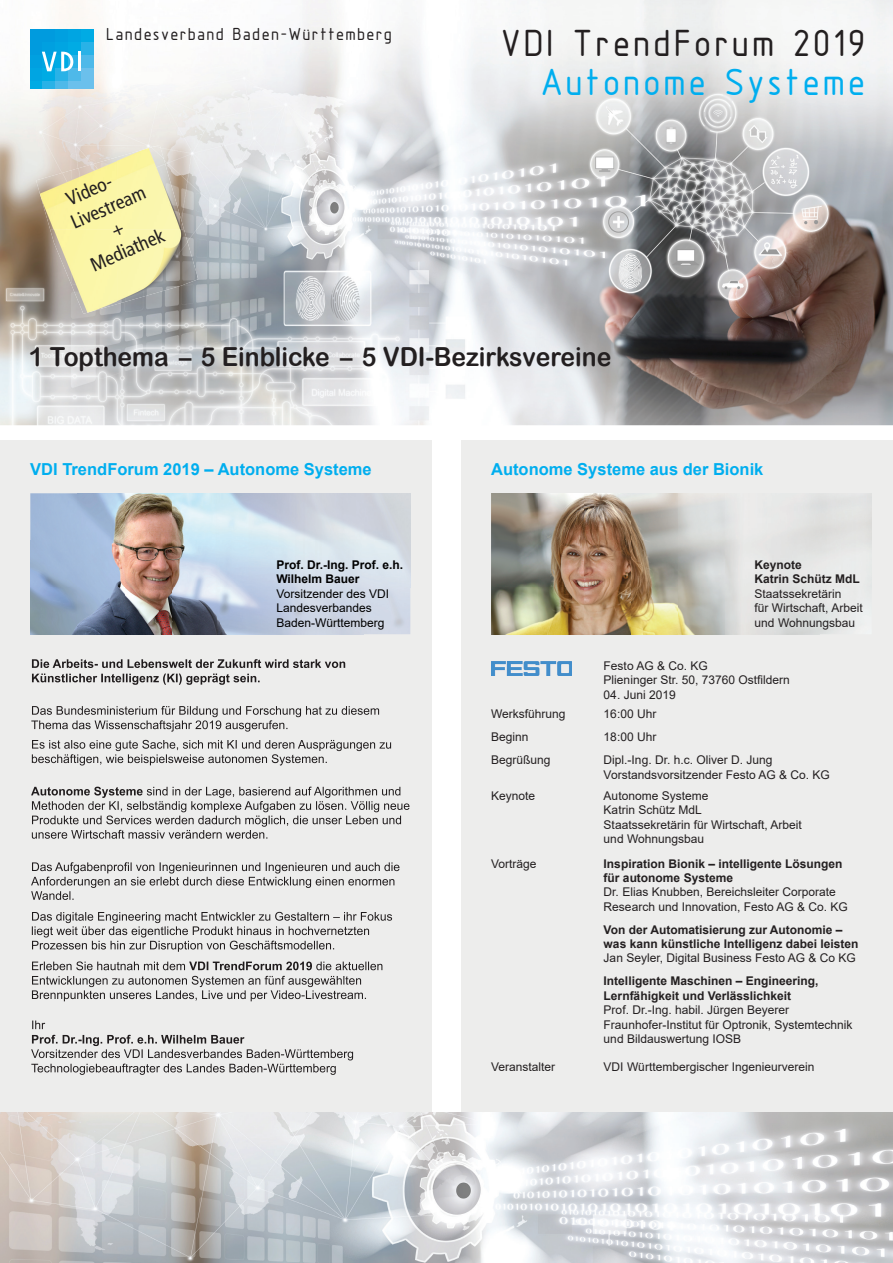
<style>
.page{position:relative;width:893px;height:1263px;background:#fff}
.page>*{position:absolute;margin:0;border:0;box-sizing:border-box;transform-origin:0 0}
.t1{font:40.5px "Isonorm VDI";color:#231f20}
.t2{font:40.5px "Isonorm VDI";color:#00aeef}
.t3{font:39px "Isonorm VDI";color:#231f20}
.t4{font:39px "Isonorm VDI";color:#00aeef}
.t5{font:27px "Arial Rounded MT Bold";color:#000;scale:.94 1}
.t6{font:26.25px "Arial Rounded MT Bold";color:#231f20;scale:.94 1}
.t7{font:condensed 19.5px "Frutiger LT";color:#231f20}
.t8{font:18px "Isonorm VDI";color:#231f20}
.t9{font:700 16.5px "Arial";color:#00aeef}
.t10{font:12px/14.4px "Arial";color:#231f20}
.t11{font:700 12px/14.4px "Arial";color:#231f20}
.t12{font:12px/14.4px "Arial";color:#000}
.t13{font:700 12px/14.4px "Arial";color:#000}
</style>
<div class="page">
<div style="left:0;top:440px;width:432px;height:823px;background:#ededec"></div>
<div style="left:461px;top:440px;width:432px;height:823px;background:#ededec"></div>
<img style="left:78px;top:634px;width:47px;height:1px">
<img style="left:125px;top:634px;width:48px;height:1px">
<img style="left:173px;top:634px;width:47px;height:1px">
<img style="left:220px;top:634px;width:48px;height:1px">
<img style="left:30px;top:493px;width:333px;height:47px">
<img style="left:78px;top:540px;width:285px;height:47px">
<img style="left:30px;top:587px;width:333px;height:47px">
<img style="left:32px;top:659px;width:314px;height:9px">
<img style="left:32px;top:673px;width:228px;height:12px">
<img style="left:32px;top:706px;width:348px;height:11px">
<img style="left:31px;top:720px;width:257px;height:12px">
<svg style="left:32px;top:740px;width:13px;height:9px"></svg>
<img style="left:49px;top:740px;width:343px;height:11px">
<img style="left:32px;top:754px;width:295px;height:11px">
<img style="left:31px;top:787px;width:112px;height:11px">
<img style="left:147px;top:787px;width:254px;height:11px">
<img style="left:32px;top:801px;width:378px;height:11px">
<img style="left:32px;top:815px;width:370px;height:12px">
<img style="left:32px;top:830px;width:236px;height:9px">
<img style="left:32px;top:862px;width:368px;height:11px">
<img style="left:31px;top:877px;width:364px;height:11px">
<img style="left:31px;top:891px;width:43px;height:9px">
<img style="left:32px;top:912px;width:361px;height:11px">
<img style="left:32px;top:926px;width:338px;height:11px">
<img style="left:32px;top:941px;width:302px;height:11px">
<img style="left:32px;top:961px;width:153px;height:9px">
<img style="left:189px;top:961px;width:123px;height:9px">
<svg style="left:316px;top:961px;width:67px;height:9px"></svg>
<img style="left:32px;top:976px;width:330px;height:11px">
<img style="left:32px;top:990px;width:334px;height:11px">
<svg style="left:32px;top:1020px;width:13px;height:9px"></svg>
<img style="left:32px;top:1035px;width:212px;height:11px">
<img style="left:31px;top:1049px;width:322px;height:11px">
<img style="left:31px;top:1063px;width:305px;height:12px">
<img style="left:0;top:1112px;width:893px;height:151px">
<img style="left:0;top:0;width:893px;height:425px">
<div style="left:30px;top:81px;width:13px;height:8px;background:#00abe4"></div>
<div style="left:43px;top:81px;width:12px;height:8px;background:#29b2e7"></div>
<div style="left:55px;top:81px;width:13px;height:8px;background:#4eb9e9"></div>
<div style="left:68px;top:81px;width:13px;height:8px;background:#6bc0ec"></div>
<div style="left:81px;top:81px;width:13px;height:8px;background:#6bc0ec"></div>
<div style="left:30px;top:68px;width:13px;height:13px;background:#00a5e2"></div>
<div style="left:43px;top:68px;width:12px;height:13px;background:#00abe4"></div>
<div style="left:55px;top:68px;width:13px;height:13px;background:#29b2e7"></div>
<div style="left:68px;top:68px;width:13px;height:13px;background:#4eb9e9"></div>
<div style="left:81px;top:68px;width:13px;height:13px;background:#6bc0ec"></div>
<div style="left:30px;top:55px;width:13px;height:13px;background:#00a0e0"></div>
<div style="left:81px;top:55px;width:13px;height:13px;background:#4eb9e9"></div>
<div style="left:30px;top:42px;width:13px;height:13px;background:#009bde"></div>
<div style="left:43px;top:42px;width:12px;height:13px;background:#00a0e0"></div>
<div style="left:55px;top:42px;width:13px;height:13px;background:#00a5e2"></div>
<div style="left:68px;top:42px;width:13px;height:13px;background:#00abe4"></div>
<div style="left:81px;top:42px;width:13px;height:13px;background:#29b2e7"></div>
<div style="left:30px;top:30px;width:13px;height:12px;background:#009bde"></div>
<div style="left:43px;top:30px;width:12px;height:12px;background:#009bde"></div>
<div style="left:55px;top:30px;width:13px;height:12px;background:#00a0e0"></div>
<div style="left:68px;top:30px;width:13px;height:12px;background:#00a5e2"></div>
<div style="left:81px;top:30px;width:13px;height:12px;background:#00abe4"></div>
<svg style="left:42px;top:51px;width:37px;height:20px"></svg>
<hr style="left:78px;top:52px;width:3px;height:19px;background:#fff">
<img style="left:50px;top:229px;width:67px;height:85px">
<img style="left:117px;top:229px;width:81px;height:75px">
<img style="left:36px;top:157px;width:81px;height:72px">
<img style="left:117px;top:145px;width:67px;height:84px">
<img style="left:491px;top:661px;width:81px;height:15px">
<img style="left:586px;top:634px;width:95px;height:1px">
<img style="left:681px;top:634px;width:96px;height:1px">
<img style="left:491px;top:493px;width:329px;height:141px">
<svg style="left:112px;top:224px;width:13px;height:13px"></svg>
<h3 class="t8" style="left:113px;top:21px;width:289px">Landesverband Baden-Württemberg</h3>
<h3 class="t8" style="left:107px;top:25px;width:289px">Landesverband Baden-Württemberg</h3>
<h3 class="t7" style="left:63px;top:189px;width:54px;rotate:-23deg">Video-</h3>
<h3 class="t7" style="left:67px;top:212px;width:81px;rotate:-23deg">Livestream</h3>
<h3 class="t7" style="left:87px;top:255px;width:80px;rotate:-23deg">Mediathek</h3>
<h1 class="t1" style="left:496px;top:17px;width:383px">VDI TrendForum 2019</h1>
<h1 class="t2" style="left:538px;top:56px;width:342px">Autonome Systeme</h1>
<h2 class="t3" style="left:503px;top:23px;width:369px">VDI TrendForum 2019</h2>
<h2 class="t4" style="left:543px;top:62px;width:329px">Autonome Systeme</h2>
<h3 class="t6" style="left:29px;top:341px;width:621px">1 Topthema – 5 Einblicke – 5 VDI-Bezirksvereine</h3>
<h3 class="t5" style="left:33px;top:341px;width:650px">1 Topthema – 5 Einblicke – 5 VDI-Bezirksvereine</h3>
<h3 class="t9" style="left:30px;top:457px;width:343px">VDI TrendForum 2019 – Autonome Systeme</h3>
<p class="t13" style="left:276px;top:558px;width:128px">Prof. Dr.-Ing. Prof. e.h.<br>Wilhelm Bauer</p>
<p class="t12" style="left:276px;top:586px;width:114px">Vorsitzender des VDI<br>Landesverbandes<br>Baden-Württemberg</p>
<h3 class="t9" style="left:491px;top:457px;width:274px">Autonome Systeme aus der Bionik</h3>
<p class="t11" style="left:755px;top:558px;width:107px">Keynote<br>Katrin Schütz MdL</p>
<p class="t10" style="left:755px;top:586px;width:110px">Staatssekretärin<br>für Wirtschaft, Arbeit und Wohnungsbau</p>
<p class="t10" style="left:604px;top:658px;width:188px">Festo AG &amp; Co. KG<br>Plieninger Str. 50, 73760 Ostfildern</p>
<p class="t10" style="left:604px;top:687px;width:74px">04. Juni 2019</p>
<p class="t10" style="left:491px;top:707px;width:76px">Werksführung</p>
<p class="t10" style="left:604px;top:707px;width:54px">16:00 Uhr</p>
<p class="t10" style="left:491px;top:730px;width:39px">Beginn</p>
<p class="t10" style="left:604px;top:730px;width:54px">18:00 Uhr</p>
<p class="t10" style="left:491px;top:753px;width:61px">Begrüßung</p>
<p class="t10" style="left:604px;top:753px;width:228px">Dipl.-Ing. Dr. h.c. Oliver D. Jung<br>Vorstandsvorsitzender Festo AG &amp; Co. KG</p>
<p class="t10" style="left:491px;top:788px;width:46px">Keynote</p>
<p class="t10" style="left:604px;top:788px;width:200px">Autonome Systeme<br>Katrin Schütz MdL<br>Staatssekretärin für Wirtschaft, Arbeit und Wohnungsbau</p>
<p class="t10" style="left:491px;top:856px;width:47px">Vorträge</p>
<p class="t11" style="left:604px;top:856px;width:240px">Inspiration Bionik – intelligente Lösungen für autonome Systeme</p>
<p class="t10" style="left:604px;top:885px;width:246px">Dr. Elias Knubben, Bereichsleiter Corporate<br>Research und Innovation, Festo AG &amp; Co. KG</p>
<p class="t11" style="left:604px;top:922px;width:256px">Von der Automatisierung zur Autonomie – was kann künstliche Intelligenz dabei leisten</p>
<p class="t10" style="left:604px;top:951px;width:254px">Jan Seyler, Digital Business Festo AG &amp; Co KG</p>
<p class="t11" style="left:604px;top:974px;width:216px">Intelligente Maschinen – Engineering,<br>Lernfähigkeit und Verlässlichkeit</p>
<p class="t10" style="left:604px;top:1003px;width:250px">Prof. Dr.-Ing. habil. Jürgen Beyerer<br>Fraunhofer-Institut für Optronik, Systemtechnik und Bildauswertung IOSB</p>
<p class="t10" style="left:491px;top:1060px;width:66px">Veranstalter</p>
<p class="t10" style="left:604px;top:1060px;width:212px">VDI Württembergischer Ingenieurverein</p>
</div>
